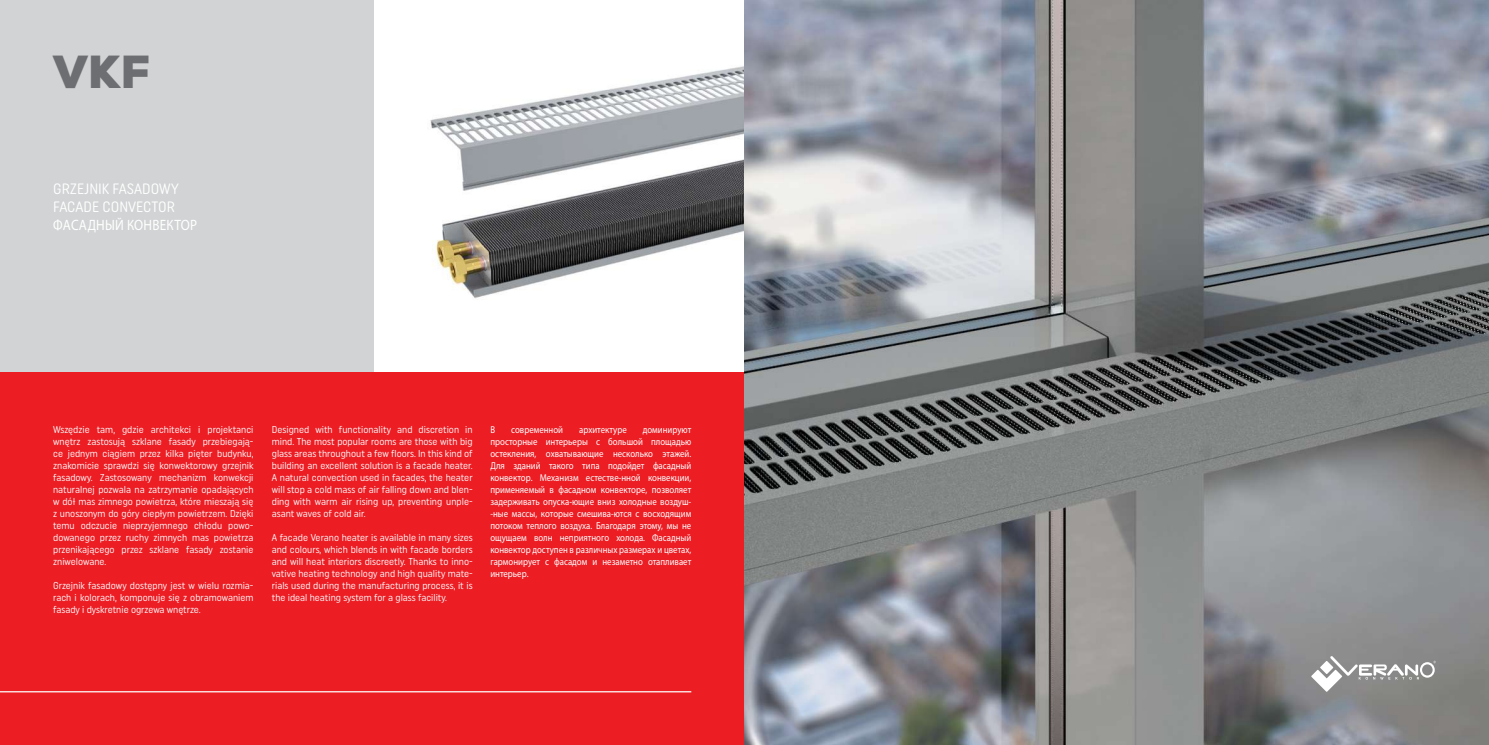
<style>
.page{position:relative;width:1489px;height:745px;background:#fff}
.page>*{position:absolute;margin:0;border:0;box-sizing:border-box;transform-origin:0 0}
.t1{font:900 46.25px "Nexa";color:#6d6e71}
.t2{font:15px/18px "Uniform Rounded Condensed";color:#fff}
.t3{font:15px "Myriad Pro";letter-spacing:.02em;color:#fff;scale:.88 1}
.t4{font:10px/12px "Uniform Rounded Condensed";color:#fff;text-align:justify}
.t5{font:10px/12px "Myriad Pro";color:#fff;text-align:justify;scale:.88 1}
</style>
<div class="page">
<div style="left:0;top:0;width:373px;height:372px;background:#d1d3d4"></div>
<img style="left:430px;top:66px;width:314px;height:233px">
<div style="left:0;top:372px;width:744px;height:372px;background:#ed1d24"></div>
<hr style="left:0;top:690px;width:691px;height:2px;background:#fff">
<img style="left:744px;top:0;width:744px;height:744px">
<svg style="left:1311px;top:655px;width:124px;height:36px"></svg>
<h1 class="t1" style="left:53px;top:45px;width:98px">VKF</h1>
<h2 class="t2" style="left:53px;top:179px;width:127px">GRZEJNIK FASADOWY<br>FACADE CONVECTOR</h2>
<h2 class="t3" style="left:53px;top:218px;width:165px">ФАСАДНЫЙ КОНВЕКТОР</h2>
<p class="t4" style="left:53px;top:423px;width:202px">Wszędzie tam, gdzie architekci i projektanci wnętrz zastosują szklane fasady przebiegają&shy;ce jednym ciągiem przez kilka pięter budynku, znakomicie sprawdzi się konwektorowy grzejnik fasadowy. Zastosowany mechanizm konwekcji naturalnej pozwala na zatrzymanie opadających w dół mas zimnego powietrza, które mieszają się z unoszonym do góry ciepłym powietrzem. Dzięki temu odczucie nieprzyjemnego chłodu powo&shy;dowanego przez ruchy zimnych mas powietrza przenikającego przez szklane fasady zostanie zniwelowane.</p>
<p class="t4" style="left:53px;top:579px;width:202px">Grzejnik fasadowy dostępny jest w wielu rozmia&shy;rach i kolorach, komponuje się z obramowaniem fasady i dyskretnie ogrzewa wnętrze.</p>
<p class="t4" style="left:272px;top:423px;width:202px">Designed with functionality and discretion in mind. The most popular rooms are those with big glass areas throughout a few floors. In this kind of building an excellent solution is a facade heater.<br>A natural convection used in facades, the heater will stop a cold mass of air falling down and blen&shy;ding with warm air rising up, preventing unple&shy;asant waves of cold air.</p>
<p class="t4" style="left:272px;top:531px;width:202px">A facade Verano heater is available in many sizes and colours, which blends in with facade borders and will heat interiors discreetly. Thanks to inno&shy;vative heating technology and high quality mate&shy;rials used during the manufacturing process, it is the ideal heating system for a glass facility.</p>
<p class="t5" style="left:490px;top:423px;width:7px">В</p>
<p class="t5" style="left:511px;top:423px;width:60px">современной</p>
<p class="t5" style="left:579px;top:423px;width:56px">архитектуре</p>
<p class="t5" style="left:490px;top:423px;width:230px;text-indent:152px">доминируют просторные интерьеры с большой площадью остекления, охватывающие несколько этажей.<br>Для зданий такого типа подойдет фасадный конвектор. Механизм естестве-нной конвекции, применяемый в фасадном конвекторе, позволяет задерживать опуска-ющие вниз холодные воздуш--ные массы, которые смешива-ются с восходящим потоком теплого воздуха. Благодаря этому, мы не ощущаем волн неприятного холода. Фасадный конвектор доступен в различных размерах и цветах, гармонирует с фасадом и незаметно отапливает интерьер.</p>
</div>
